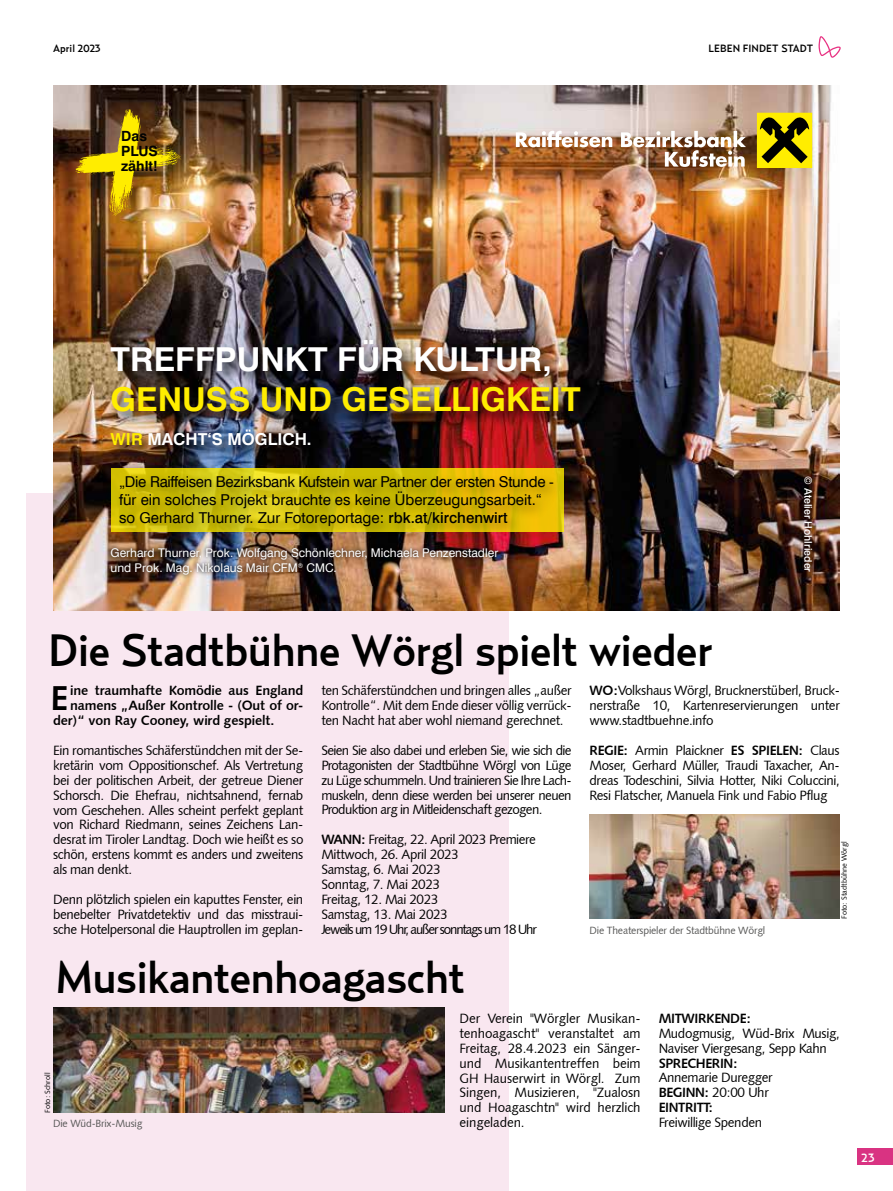
<style>
.page{position:relative;width:893px;height:1191px;background:#fff}
.page>*{position:absolute;margin:0;border:0;box-sizing:border-box;transform-origin:0 0}
.t1{font:500 45px "Relay";letter-spacing:-.02em;color:#000}
.t2{font:34.65px "Humanist 531 BT Bold A";color:#000}
.t3{font:700 33px "Swiss 721 TL";color:#ffed00}
.t4{font:700 33px "Swiss 721 TL";color:#fff}
.t5{font:700 16.5px "Swiss 721 TL";color:#fff}
.t6{font:15px/18px "Swiss 721 TL";color:#000}
.t7{font:700 14.1px/15px "Swiss 721 TL";color:#010202}
.t8{font:13.5px/14.9px "Humanist 531 BT Roman A";letter-spacing:-.03em;color:#000;text-align:justify}
.t9{font:13.5px "Humanist 531 BT Bold A";letter-spacing:-.01em;color:#000}
.t10{font:13.5px "Humanist 531 BT Bold A";letter-spacing:-.03em;color:#000}
.t11{font:12px/14.4px "Swiss 721 TL";color:#fff}
.t12{font:500 12px "Relay";color:#fff}
.t13{font:10.5px "Humanist 531 BT Roman A";letter-spacing:-.02em;color:#575756}
.t14{font:500 10.5px "Relay";color:#000}
.t15{font:500 10.5px "Swiss 721 TL";color:#fff}
.t16{font:7.5px "Humanist 531 BT Roman A";color:#000}
.s1{color:#ffed00}
.s2{font-weight:500}
.s3{font-family:"Humanist 531 BT Bold A"}
</style>
<div class="page">
<div style="left:857px;top:1148px;width:36px;height:17px;background:#d93382"></div>
<svg style="left:818px;top:36px;width:23px;height:22px"></svg>
<div style="left:27px;top:493px;width:482px;height:698px;background:#f9e7f0"></div>
<img style="left:53px;top:85px;width:787px;height:525px">
<div style="left:757px;top:113px;width:55px;height:55px;background:#ffed00"></div>
<svg style="left:760px;top:117px;width:49px;height:46px"></svg>
<img style="left:516px;top:131px;width:230px;height:36px">
<div style="left:107px;top:337px;width:489px;height:90px;background:#000;opacity:.79"></div>
<div style="left:109px;top:427px;width:216px;height:34px;background:#000;opacity:.95"></div>
<svg style="left:111px;top:467px;width:452px;height:64px;background:#b99f0e"></svg>
<div style="left:115px;top:471px;width:452px;height:70px;background:#000;opacity:.42"></div>
<div style="left:107px;top:544px;width:395px;height:35px;background:#000;opacity:.94"></div>
<img style="left:75px;top:109px;width:106px;height:107px">
<div style="left:800px;top:472px;width:27px;height:114px;background:#000;opacity:.42"></div>
<img style="left:590px;top:814px;width:250px;height:104px">
<img style="left:53px;top:1008px;width:391px;height:104px">
<p class="t14" style="left:53px;top:42px;width:49px">April 2023</p>
<p class="t14" style="left:709px;top:42px;width:106px">LEBEN FINDET STADT</p>
<p class="t7" style="left:121px;top:128px;width:38px">Das<br>PLUS zählt!</p>
<h3 class="t4" style="left:111px;top:338px;width:443px">TREFFPUNKT FÜR KULTUR,</h3>
<h3 class="t3" style="left:111px;top:378px;width:472px">GENUSS UND GESELLIGKEIT</h3>
<p class="t5" style="left:111px;top:428px;width:203px"><span class="s1">WIR</span> MACHT‘S MÖGLICH.</p>
<p class="t6" style="left:119px;top:472px;width:436px">„Die Raiffeisen Bezirksbank Kufstein war Partner der ersten Stunde - für ein solches Projekt brauchte es keine Überzeugungsarbeit.“ so Gerhard Thurner. Zur Fotoreportage: <span class="s2">rbk.at/kirchenwirt</span></p>
<p class="t11" style="left:111px;top:546px;width:389px">Gerhard Thurner, Prok. Wolfgang Schönlechner, Michaela Penzenstadler und Prok. Mag. Nikolaus Mair CFM® CMC.</p>
<p class="t15" style="left:815px;top:476px;width:97px;rotate:90deg">© Atelier Hohlrieder</p>
<h1 class="t1" style="left:48px;top:623px;width:666px">Die Stadtbühne Wörgl spielt wieder</h1>
<h2 class="t2" style="left:51px;top:677px;width:19px">E</h2>
<p class="t9" style="left:70px;top:682px;width:235px">ine traumhafte Komödie aus England</p>
<p class="t9" style="left:70px;top:697px;width:235px">namens „Außer Kontrolle - (Out of or-</p>
<p class="t9" style="left:53px;top:712px;width:223px">der)“ von Ray Cooney, wird gespielt.</p>
<p class="t8" style="left:53px;top:742px;width:252px">Ein romantisches Schäferstündchen mit der Se&shy;kretärin vom Oppositionschef. Als Vertretung bei der politischen Arbeit, der getreue Diener Schorsch. Die Ehefrau, nichtsahnend, fernab vom Geschehen. Alles scheint perfekt geplant von Richard Riedmann, seines Zeichens Lan&shy;desrat im Tiroler Landtag. Doch wie heißt es so schön, erstens kommt es anders und zweitens als man denkt.</p>
<p class="t8" style="left:53px;top:891px;width:252px">Denn plötzlich spielen ein kaputtes Fenster, ein benebelter Privatdetektiv und das misstraui&shy;sche Hotelpersonal die Hauptrollen im geplan-</p>
<p class="t8" style="left:321px;top:683px;width:252px">ten Schäferstündchen und bringen alles „außer Kontrolle“. Mit dem Ende dieser völlig verrück&shy;ten Nacht hat aber wohl niemand gerechnet.</p>
<p class="t8" style="left:321px;top:742px;width:252px">Seien Sie also dabei und erleben Sie, wie sich die Protagonisten der Stadtbühne Wörgl von Lüge zu Lüge schummeln. Und trainieren Sie Ihre Lach&shy;muskeln, denn diese werden bei unserer neuen Produktion arg in Mitleidenschaft gezogen.</p>
<p class="t8" style="left:321px;top:832px;width:217px;text-align:left"><span class="s3">WANN:</span> Freitag, 22. April 2023 Premiere<br>Mittwoch, 26. April 2023<br>Samstag, 6. Mai 2023<br>Sonntag, 7. Mai 2023<br>Freitag, 12. Mai 2023<br>Samstag, 13. Mai 2023<br>Jeweils um 19 Uhr, außer sonntags um 18 Uhr</p>
<h1 class="t1" style="left:55px;top:951px;width:412px">Musikantenhoagascht</h1>
<p class="t8" style="left:590px;top:683px;width:252px"><span class="s3">WO:</span>Volkshaus Wörgl, Brucknerstüberl, Bruck&shy;nerstraße 10, Kartenreservierungen unter www.stadtbuehne.info</p>
<p class="t8" style="left:590px;top:742px;width:252px"><span class="s3">REGIE:</span> Armin Plaickner <span class="s3">ES SPIELEN:</span> Claus Moser, Gerhard Müller, Traudi Taxacher, An&shy;dreas Todeschini, Silvia Hotter, Niki Coluccini, Resi Flatscher, Manuela Fink und Fabio Pflug</p>
<p class="t13" style="left:590px;top:923px;width:177px">Die Theaterspieler der Stadtbühne Wörgl</p>
<p class="t16" style="left:840px;top:918px;width:79px;rotate:-90deg">Foto: Stadtbühne Wörgl</p>
<p class="t16" style="left:43px;top:1112px;width:41px;rotate:-90deg">Foto: Schroll</p>
<p class="t13" style="left:53px;top:1117px;width:91px">Die Wüd-Brix-Musig</p>
<p class="t8" style="left:460px;top:1010px;width:183px">Der Verein "Wörgler Musikan&shy;tenhoagascht" veranstaltet am Freitag, 28.4.2023 ein Sänger&shy;und Musikantentreffen beim GH Hauserwirt in Wörgl. Zum Singen, Musizieren, "Zualosn und Hoagaschtn" wird herzlich eingeladen.</p>
<p class="t10" style="left:659px;top:1010px;width:94px">MITWIRKENDE:</p>
<p class="t8" style="left:659px;top:1025px;width:183px">Mudogmusig, Wüd-Brix Musig,<br>Naviser Viergesang, Sepp Kahn</p>
<p class="t10" style="left:659px;top:1054px;width:81px">SPRECHERIN:</p>
<p class="t8" style="left:659px;top:1070px;width:116px">Annemarie Duregger<br><span class="s3">BEGINN:</span> 20:00 Uhr</p>
<p class="t10" style="left:659px;top:1099px;width:56px">EINTRITT:</p>
<p class="t8" style="left:659px;top:1114px;width:105px">Freiwillige Spenden</p>
<p class="t12" style="left:862px;top:1150px;width:14px">23</p>
</div>
